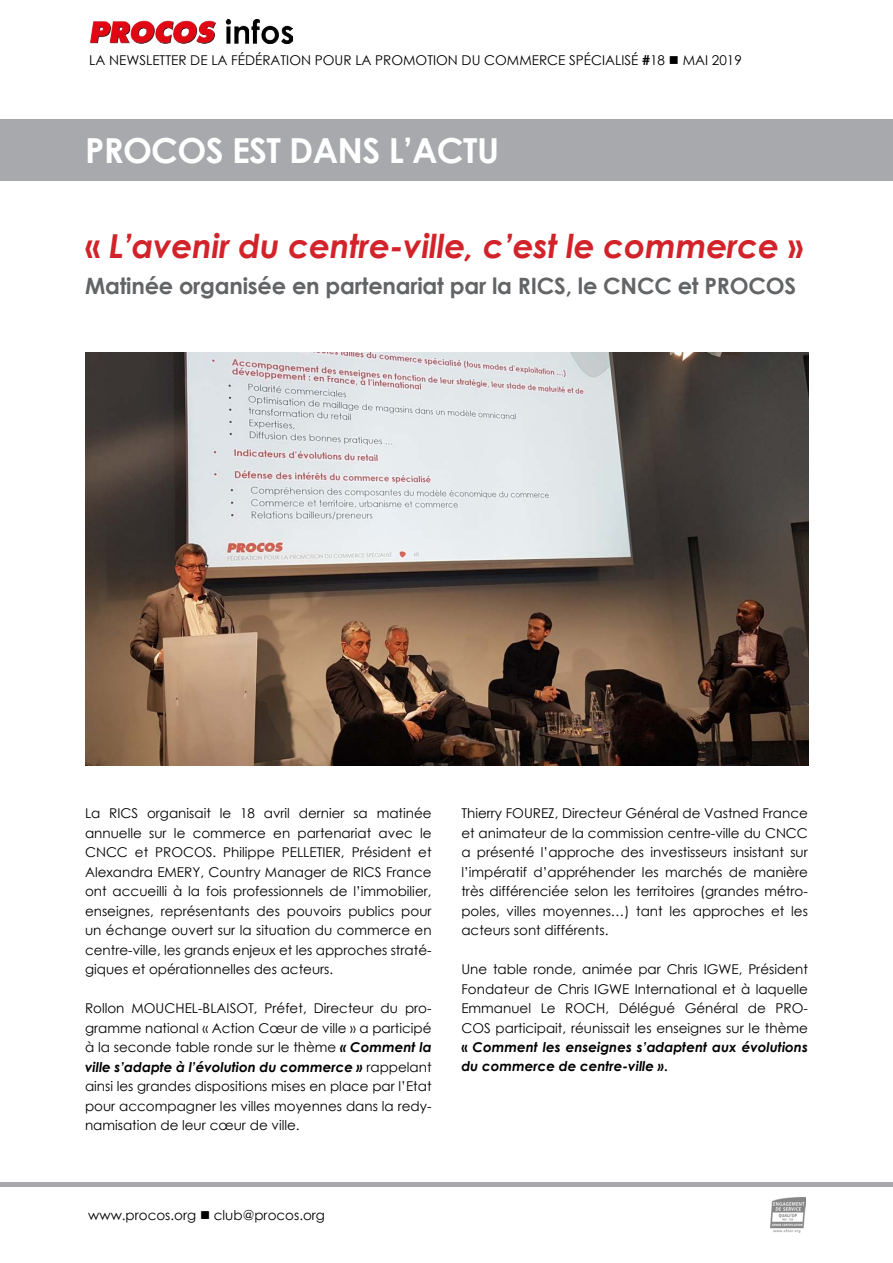
<style>
.page{position:relative;width:893px;height:1263px;background:#fff}
.page>*{position:absolute;margin:0;border:0;box-sizing:border-box;transform-origin:0 0}
.t1{font:700 34.5px "Century Gothic";letter-spacing:-.02em;color:#fff}
.t2{font:italic 700 33px "Century Gothic";letter-spacing:-.01em;color:#d2232a}
.t3{font:700 22.5px "Century Gothic";letter-spacing:-.01em;color:#636466}
.t4{font:13.5px/19.5px "Century Gothic";color:#000;text-align:justify}
.s1{font-weight:700}
.s2{font-style:normal}
.s3{font-weight:700;font-style:italic}
</style>
<div class="page">
<img style="left:91px;top:19px;width:202px;height:24px">
<div style="left:0;top:119px;width:893px;height:62px;background:#a7a9ac"></div>
<hr style="left:0;top:1182px;width:893px;height:4px;background:#a7a9ac">
<img style="left:771px;top:1197px;width:35px;height:35px">
<img style="left:85px;top:352px;width:724px;height:413px">
<p class="t4" style="left:89px;top:50px;width:654px">LA NEWSLETTER DE LA FÉDÉRATION POUR LA PROMOTION DU COMMERCE SPÉCIALISÉ <span class="s1">#</span>18 ■ MAI 2019</p>
<h1 class="t1" style="left:85px;top:124px;width:415px">PROCOS EST DANS L’ACTU</h1>
<h2 class="t2" style="left:85px;top:221px;width:720px"><span class="s2">«</span> L’avenir du centre-ville, c’est le commerce <span class="s2">»</span></h2>
<h3 class="t3" style="left:85px;top:268px;width:712px">Matinée organisée en partenariat par la RICS, le CNCC et PROCOS</h3>
<p class="t4" style="left:85px;top:803px;width:348px">La RICS organisait le 18 avril dernier sa matinée annuelle sur le commerce en partenariat avec le CNCC et PROCOS. Philippe PELLETIER, Président et Alexandra EMERY, Country Manager de RICS France ont accueilli à la fois professionnels de l’immobilier, enseignes, représentants des pouvoirs publics pour un échange ouvert sur la situation du commerce en centre-ville, les grands enjeux et les approches straté&shy;giques et opérationnelles des acteurs.</p>
<p class="t4" style="left:85px;top:998px;width:348px">Rollon MOUCHEL-BLAISOT, Préfet, Directeur du pro&shy;gramme national « Action Cœur de ville » a participé à la seconde table ronde sur le thème <span class="s3">« Comment la ville s’adapte à l’évolution du commerce »</span> rappelant ainsi les grandes dispositions mises en place par l’Etat pour accompagner les villes moyennes dans la redy&shy;namisation de leur cœur de ville.</p>
<p class="t4" style="left:461px;top:803px;width:348px">Thierry FOUREZ, Directeur Général de Vastned France et animateur de la commission centre-ville du CNCC a présenté l’approche des investisseurs insistant sur l’impératif d’appréhender les marchés de manière très différenciée selon les territoires (grandes métro&shy;poles, villes moyennes…) tant les approches et les acteurs sont différents.</p>
<p class="t4" style="left:461px;top:959px;width:348px">Une table ronde, animée par Chris IGWE, Président Fondateur de Chris IGWE International et à laquelle Emmanuel Le ROCH, Délégué Général de PRO-COS participait, réunissait les enseignes sur le thème <span class="s1">«</span> <span class="s3">Comment les enseignes s’adaptent aux évolutions du commerce de centre-ville »</span><span class="s1">.</span></p>
<p class="t4" style="left:88px;top:1205px;width:238px">www.procos.org ■ club@procos.org</p>
</div>
